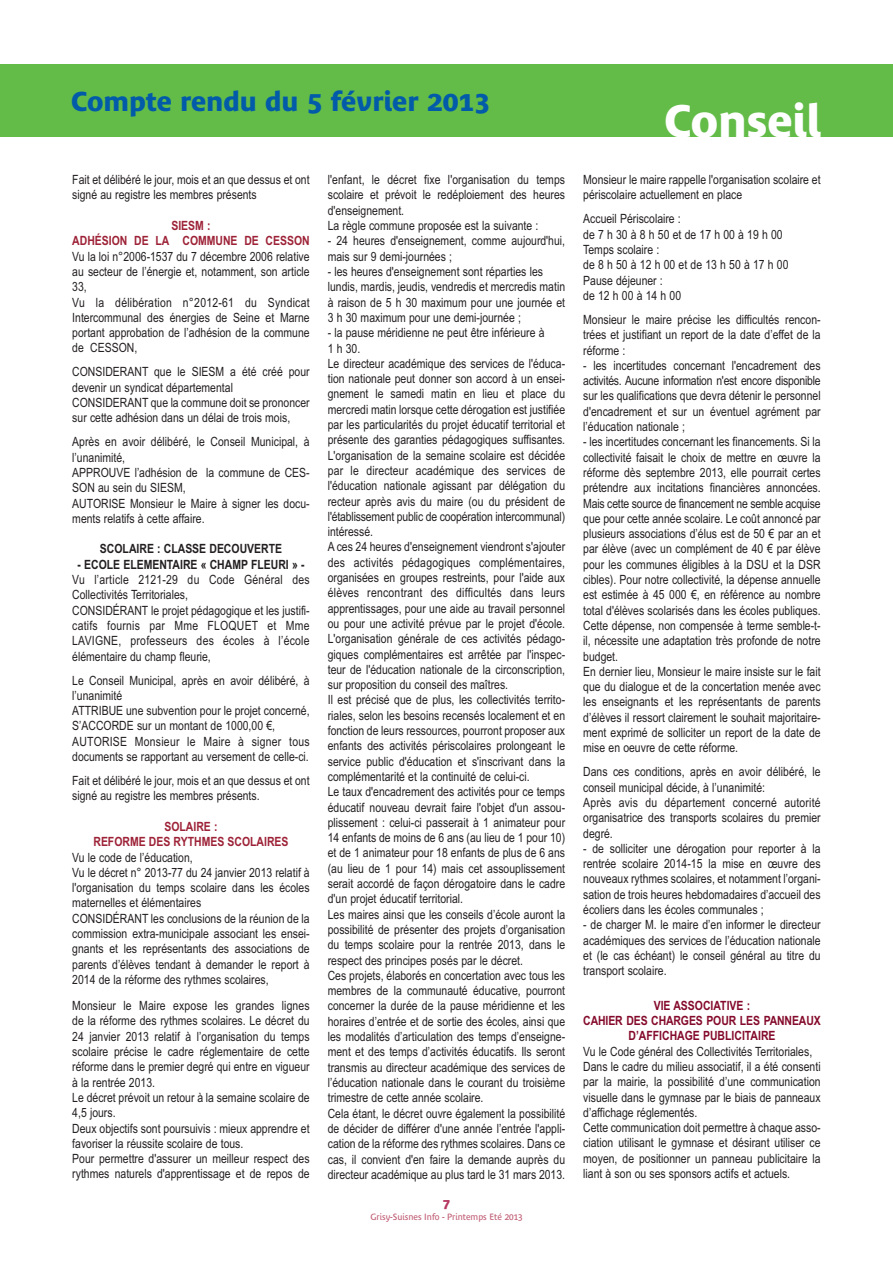
<style>
.page{position:relative;width:893px;height:1263px;background:#fff}
.page>*{position:absolute;margin:0;border:0;box-sizing:border-box;transform-origin:0 0}
.t1{font:700 45px "Bienvenue Beta";color:#fff}
.t2{font:700 27px "Bienvenue Beta";color:#015ba9}
.t3{font:12.75px/15.3px "Arial Narrow";color:#231f20}
.t4{font:700 12.75px/15.3px "Arial Narrow";color:#840a2b;text-align:center}
.t5{font:700 12.75px/15.3px "Arial Narrow";color:#9d2237;text-align:center}
.t6{font:700 12.75px "Arial Narrow";color:#231f20}
.t7{font:700 12.75px "Bienvenue Beta";color:#b53761}
.t8{font:9px "Bienvenue Beta";color:#c15f76}
</style>
<div class="page">
<div style="left:0;top:64px;width:893px;height:73px;background:#63bc48"></div>
<h2 class="t2" style="left:71px;top:90px;width:421px">Compte rendu du 5 février 2013</h2>
<p class="t3" style="left:72px;top:173px;width:239px">Fait et délibéré le jour, mois et an que dessus et ont signé au registre les membres présents</p>
<p class="t5" style="left:72px;top:219px;width:239px">SIESM :<br>ADHÉSION DE LA COMMUNE DE CESSON</p>
<p class="t3" style="left:72px;top:250px;width:239px">Vu la loi n°2006-1537 du 7 décembre 2006 relative au secteur de l’énergie et, notamment, son article 33,<br>Vu la délibération n°2012-61 du Syndicat Intercommunal des énergies de Seine et Marne portant approbation de l’adhésion de la commune de CESSON,</p>
<p class="t3" style="left:72px;top:366px;width:239px">CONSIDERANT que le SIESM a été créé pour devenir un syndicat départemental CONSIDERANT que la commune doit se prononcer sur cette adhésion dans un délai de trois mois,</p>
<p class="t3" style="left:72px;top:435px;width:239px">Après en avoir délibéré, le Conseil Municipal, à l’unanimité,<br>APPROUVE l’adhésion de la commune de CES-SON au sein du SIESM,<br>AUTORISE Monsieur le Maire à signer les docu&shy;ments relatifs à cette affaire.</p>
<p class="t6" style="left:100px;top:544px;width:184px">SCOLAIRE : CLASSE DECOUVERTE</p>
<p class="t6" style="left:77px;top:560px;width:229px">- ECOLE ELEMENTAIRE « CHAMP FLEURI » -</p>
<p class="t3" style="left:72px;top:573px;width:239px">Vu l’article 2121-29 du Code Général des Collectivités Territoriales,<br>CONSIDÉRANT le projet pédagogique et les justifi&shy;catifs fournis par Mme FLOQUET et Mme LAVIGNE, professeurs des écoles à l’école élémentaire du champ fleurie,</p>
<p class="t3" style="left:72px;top:674px;width:239px">Le Conseil Municipal, après en avoir délibéré, à l’unanimité<br>ATTRIBUE une subvention pour le projet concerné, S’ACCORDE sur un montant de 1000,00 €, AUTORISE Monsieur le Maire à signer tous documents se rapportant au versement de celle-ci.</p>
<p class="t3" style="left:72px;top:774px;width:239px">Fait et délibéré le jour, mois et an que dessus et ont signé au registre les membres présents.</p>
<p class="t5" style="left:93px;top:820px;width:197px">SOLAIRE :<br>REFORME DES RYTHMES SCOLAIRES</p>
<p class="t3" style="left:72px;top:851px;width:239px">Vu le code de l’éducation,<br>Vu le décret n° 2013-77 du 24 janvier 2013 relatif à l'organisation du temps scolaire dans les écoles maternelles et élémentaires<br>CONSIDÉRANT les conclusions de la réunion de la commission extra-municipale associant les ensei&shy;gnants et les représentants des associations de parents d’élèves tendant à demander le report à 2014 de la réforme des rythmes scolaires,</p>
<p class="t3" style="left:72px;top:999px;width:239px">Monsieur le Maire expose les grandes lignes de la réforme des rythmes scolaires. Le décret du 24 janvier 2013 relatif à l’organisation du temps scolaire précise le cadre réglementaire de cette réforme dans le premier degré qui entre en vigueur à la rentrée 2013.<br>Le décret prévoit un retour à la semaine scolaire de 4,5 jours.<br>Deux objectifs sont poursuivis : mieux apprendre et favoriser la réussite scolaire de tous.<br>Pour permettre d'assurer un meilleur respect des rythmes naturels d'apprentissage et de repos de</p>
<p class="t3" style="left:328px;top:173px;width:239px">l'enfant, le décret fixe l'organisation du temps scolaire et prévoit le redéploiement des heures d'enseignement.<br>La règle commune proposée est la suivante :</p>
<p class="t3" style="left:328px;top:234px;width:239px">- 24 heures d'enseignement, comme aujourd'hui, mais sur 9 demi-journées ;</p>
<p class="t3" style="left:328px;top:265px;width:239px">- les heures d'enseignement sont réparties les lundis, mardis, jeudis, vendredis et mercredis matin à raison de 5 h 30 maximum pour une journée et 3 h 30 maximum pour une demi-journée ;</p>
<p class="t3" style="left:328px;top:326px;width:239px">- la pause méridienne ne peut être inférieure à<br>1 h 30.<br>Le directeur académique des services de l'éduca&shy;tion nationale peut donner son accord à un ensei&shy;gnement le samedi matin en lieu et place du mercredi matin lorsque cette dérogation est justifiée par les particularités du projet éducatif territorial et présente des garanties pédagogiques suffisantes.<br>L'organisation de la semaine scolaire est décidée par le directeur académique des services de l'éducation nationale agissant par délégation du recteur après avis du maire (ou du président de l'établissement public de coopération intercommunal) intéressé.<br>A ces 24 heures d'enseignement viendront s'ajouter des activités pédagogiques complémentaires, organisées en groupes restreints, pour l'aide aux élèves rencontrant des difficultés dans leurs apprentissages, pour une aide au travail personnel ou pour une activité prévue par le projet d'école.<br>L'organisation générale de ces activités pédago&shy;giques complémentaires est arrêtée par l'inspec&shy;teur de l'éducation nationale de la circonscription, sur proposition du conseil des maîtres.<br>Il est précisé que de plus, les collectivités territo&shy;riales, selon les besoins recensés localement et en fonction de leurs ressources, pourront proposer aux enfants des activités périscolaires prolongeant le service public d'éducation et s'inscrivant dans la complémentarité et la continuité de celui-ci.<br>Le taux d'encadrement des activités pour ce temps éducatif nouveau devrait faire l'objet d'un assou&shy;plissement : celui-ci passerait à 1 animateur pour 14 enfants de moins de 6 ans (au lieu de 1 pour 10) et de 1 animateur pour 18 enfants de plus de 6 ans (au lieu de 1 pour 14) mais cet assouplissement serait accordé de façon dérogatoire dans le cadre d'un projet éducatif territorial.<br>Les maires ainsi que les conseils d’école auront la possibilité de présenter des projets d’organisation du temps scolaire pour la rentrée 2013, dans le respect des principes posés par le décret.<br>Ces projets, élaborés en concertation avec tous les membres de la communauté éducative, pourront concerner la durée de la pause méridienne et les horaires d’entrée et de sortie des écoles, ainsi que les modalités d’articulation des temps d’enseigne&shy;ment et des temps d’activités éducatifs. Ils seront transmis au directeur académique des services de l’éducation nationale dans le courant du troisième trimestre de cette année scolaire.<br>Cela étant, le décret ouvre également la possibilité de décider de différer d'une année l’entrée l'appli&shy;cation de la réforme des rythmes scolaires. Dans ce cas, il convient d'en faire la demande auprès du directeur académique au plus tard le 31 mars 2013.</p>
<p class="t7" style="left:443px;top:1198px;width:9px">7</p>
<p class="t8" style="left:370px;top:1213px;width:154px">Grisy-Suisnes Info - Printemps Eté 2013</p>
<h1 class="t1" style="left:664px;top:103px;width:159px">Conseil</h1>
<p class="t3" style="left:583px;top:173px;width:239px">Monsieur le maire rappelle l'organisation scolaire et périscolaire actuellement en place</p>
<p class="t3" style="left:583px;top:213px;width:207px">Accueil Périscolaire :<br>de 7 h 30 à 8 h 50 et de 17 h 00 à 19 h 00<br>Temps scolaire :<br>de 8 h 50 à 12 h 00 et de 13 h 50 à 17 h 00<br>Pause déjeuner :<br>de 12 h 00 à 14 h 00</p>
<p class="t3" style="left:583px;top:313px;width:239px;text-align:justify">Monsieur le maire précise les difficultés rencon&shy;trées et justifiant un report de la date d’effet de la réforme :</p>
<p class="t3" style="left:583px;top:359px;width:239px;text-align:justify">- les incertitudes concernant l'encadrement des activités. Aucune information n'est encore disponible sur les qualifications que devra détenir le personnel d'encadrement et sur un éventuel agrément par l’éducation nationale ;</p>
<p class="t3" style="left:583px;top:435px;width:239px">- les incertitudes concernant les financements. Si la collectivité faisait le choix de mettre en œuvre la réforme dès septembre 2013, elle pourrait certes prétendre aux incitations financières annoncées.<br>Mais cette source de financement ne semble acquise que pour cette année scolaire. Le coût annoncé par plusieurs associations d’élus est de 50 € par an et par élève (avec un complément de 40 € par élève pour les communes éligibles à la DSU et la DSR cibles). Pour notre collectivité, la dépense annuelle est estimée à 45 000 €, en référence au nombre total d'élèves scolarisés dans les écoles publiques.<br>Cette dépense, non compensée à terme semble-t&shy;il, nécessite une adaptation très profonde de notre budget.<br>En dernier lieu, Monsieur le maire insiste sur le fait que du dialogue et de la concertation menée avec les enseignants et les représentants de parents d’élèves il ressort clairement le souhait majoritaire&shy;ment exprimé de solliciter un report de la date de mise en oeuvre de cette réforme.</p>
<p class="t3" style="left:583px;top:765px;width:239px">Dans ces conditions, après en avoir délibéré, le conseil municipal décide, à l’unanimité:<br>Après avis du département concerné autorité organisatrice des transports scolaires du premier degré.</p>
<p class="t3" style="left:583px;top:842px;width:239px;text-align:justify">- de solliciter une dérogation pour reporter à la rentrée scolaire 2014-15 la mise en œuvre des nouveaux rythmes scolaires, et notamment l’organi&shy;sation de trois heures hebdomadaires d’accueil des écoliers dans les écoles communales ;</p>
<p class="t3" style="left:583px;top:918px;width:239px;text-align:justify">- de charger M. le maire d’en informer le directeur académiques des services de l’éducation nationale et (le cas échéant) le conseil général au titre du transport scolaire.</p>
<p class="t4" style="left:583px;top:999px;width:239px">VIE ASSOCIATIVE :<br>CAHIER DES CHARGES POUR LES PANNEAUX<br>D’AFFICHAGE PUBLICITAIRE</p>
<p class="t3" style="left:583px;top:1045px;width:239px">Vu le Code général des Collectivités Territoriales, Dans le cadre du milieu associatif, il a été consenti par la mairie, la possibilité d’une communication visuelle dans le gymnase par le biais de panneaux d’affichage réglementés.<br>Cette communication doit permettre à chaque asso&shy;ciation utilisant le gymnase et désirant utiliser ce moyen, de positionner un panneau publicitaire la liant à son ou ses sponsors actifs et actuels.</p>
</div>
